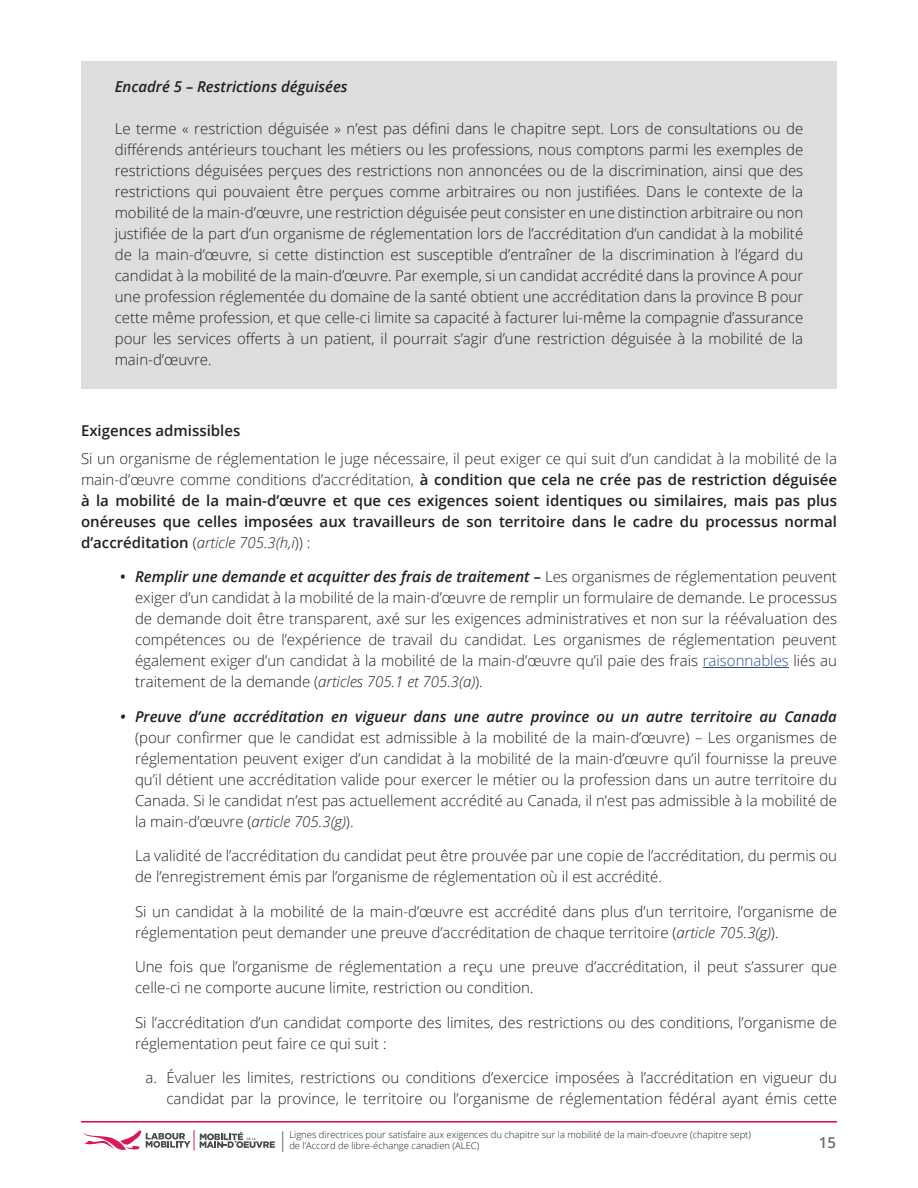
<style>
.page{position:relative;width:918px;height:1188px;background:#fff}
.page>*{position:absolute;margin:0;border:0;box-sizing:border-box;transform-origin:0 0}
.texte_boite_regulier{font:300 15px/21px "Open Sans";color:#231f20;text-align:justify}
.boulet{font:300 15px/21px "Open Sans";color:#231f20;text-align:justify}
.texte_alinea{font:300 15px/21px "Open Sans";color:#231f20}
.Texte_courant{font:600 15px/21px "Open Sans";color:#231f20;text-align:justify}
.tiret{font:300 15px/21px "Open Sans";color:#231f20;text-align:right}
.texte_boite_regulier-2{font:italic 600 15px "Open Sans";color:#231f20}
.sous_titre_gras_noir{font:600 15px "Open Sans";color:#231f20}
.t1{font:600 15px "Open Sans";color:#6c6d70}
.t2{font:300 9.45px/11.4px "Open Sans";color:#231f20}
.s1{font-weight:300}
.s2{font-weight:300;font-style:italic}
.s3{font-weight:600}
.s4{font-weight:600;font-style:italic}
.s5{color:#324c92}
.s6{font-style:italic}
</style>
<div class="page">
<hr style="left:81px;top:1121px;width:756px;height:2px;background:#d80056">
<svg style="left:83px;top:1130px;width:192px;height:20px"></svg>
<svg style="left:282px;top:1131px;width:1px;height:21px"></svg>
<div style="left:81px;top:61px;width:756px;height:55px;background:#dcdddf"></div>
<div style="left:81px;top:102px;width:756px;height:287px;background:#dcdddf"></div>
<hr style="left:703px;top:667px;width:86px;height:1px;background:#324c92">
<p class="texte_boite_regulier-2" style="left:115px;top:77px;width:234px">Encadré 5 – Restrictions déguisées</p>
<p class="texte_boite_regulier" style="left:115px;top:117px;width:690px">Le terme « restriction déguisée » n’est pas défini dans le chapitre sept. Lors de consultations ou de différends antérieurs touchant les métiers ou les professions, nous comptons parmi les exemples de restrictions déguisées perçues des restrictions non annoncées ou de la discrimination, ainsi que des restrictions qui pouvaient être perçues comme arbitraires ou non justifiées. Dans le contexte de la mobilité de la main-d’œuvre, une restriction déguisée peut consister en une distinction arbitraire ou non justifiée de la part d’un organisme de réglementation lors de l’accréditation d’un candidat à la mobilité de la main-d’œuvre, si cette distinction est susceptible d’entraîner de la discrimination à l’égard du candidat à la mobilité de la main-d’œuvre. Par exemple, si un candidat accrédité dans la province A pour une profession réglementée du domaine de la santé obtient une accréditation dans la province B pour cette même profession, et que celle-ci limite sa capacité à facturer lui-même la compagnie d’assurance pour les services offerts à un patient, il pourrait s’agir d’une restriction déguisée à la mobilité de la main-d’œuvre.</p>
<p class="sous_titre_gras_noir" style="left:81px;top:420px;width:161px">Exigences admissibles</p>
<p class="Texte_courant" style="left:81px;top:448px;width:758px"><span class="s1">Si un organisme de réglementation le juge nécessaire, il peut exiger ce qui suit d’un candidat à la mobilité de la main-d’œuvre comme conditions d’accréditation,</span> à condition que cela ne crée pas de restriction déguisée à la mobilité de la main-d’œuvre et que ces exigences soient identiques ou similaires, mais pas plus onéreuses que celles imposées aux travailleurs de son territoire dans le cadre du processus normal d’accréditation <span class="s1">(</span><span class="s2">article 705.3(h,i</span><span class="s1">)) :</span></p>
<p class="boulet" style="left:135px;top:566px;width:704px;text-indent:-15px"><span class="s3">•</span> <span class="s4">Remplir une demande et acquitter des frais de traitement –</span> Les organismes de réglementation peuvent exiger d’un candidat à la mobilité de la main-d’œuvre de remplir un formulaire de demande. Le processus de demande doit être transparent, axé sur les exigences administratives et non sur la réévaluation des compétences ou de l’expérience de travail du candidat. Les organismes de réglementation peuvent également exiger d’un candidat à la mobilité de la main-d’œuvre qu’il paie des frais <span class="s5">raisonnables</span> liés au traitement de la demande (<span class="s6">articles 705.1 et 705.3(a)</span>).</p>
<p class="boulet" style="left:135px;top:706px;width:704px;text-indent:-15px"><span class="s4">• Preuve d’une accréditation en vigueur dans une autre province ou un autre territoire au Canada </span>(pour confirmer que le candidat est admissible à la mobilité de la main-d’œuvre) – Les organismes de réglementation peuvent exiger d’un candidat à la mobilité de la main-d’œuvre qu’il fournisse la preuve qu’il détient une accréditation valide pour exercer le métier ou la profession dans un autre territoire du Canada. Si le candidat n’est pas actuellement accrédité au Canada, il n’est pas admissible à la mobilité de la main-d’œuvre (<span class="s6">article 705.3(g)</span>).</p>
<p class="texte_alinea" style="left:135px;top:845px;width:703px">La validité de l’accréditation du candidat peut être prouvée par une copie de l’accréditation, du permis ou de l’enregistrement émis par l’organisme de réglementation où il est accrédité.</p>
<p class="texte_alinea" style="left:135px;top:901px;width:704px">Si un candidat à la mobilité de la main-d’œuvre est accrédité dans plus d’un territoire, l’organisme de réglementation peut demander une preuve d’accréditation de chaque territoire (<span class="s6">article 705.3(g)</span>).</p>
<p class="texte_alinea" style="left:135px;top:956px;width:704px">Une fois que l’organisme de réglementation a reçu une preuve d’accréditation, il peut s’assurer que celle-ci ne comporte aucune limite, restriction ou condition.</p>
<p class="texte_alinea" style="left:135px;top:1012px;width:704px">Si l’accréditation d’un candidat comporte des limites, des restrictions ou des conditions, l’organisme de réglementation peut faire ce qui suit :</p>
<p class="tiret" style="left:146px;top:1067px;width:693px">a. Évaluer les limites, restrictions ou conditions d’exercice imposées à l’accréditation en vigueur du candidat par la province, le territoire ou l’organisme de réglementation fédéral ayant émis cette</p>
<p class="t2" style="left:289px;top:1128px;width:463px">Lignes directrices pour satisfaire aux exigences du chapitre sur la mobilité de la main-d’oeuvre (chapitre sept) de l’Accord de libre-échange canadien (ALEC)</p>
<p class="t1" style="left:819px;top:1132px;width:19px">15</p>
</div>
